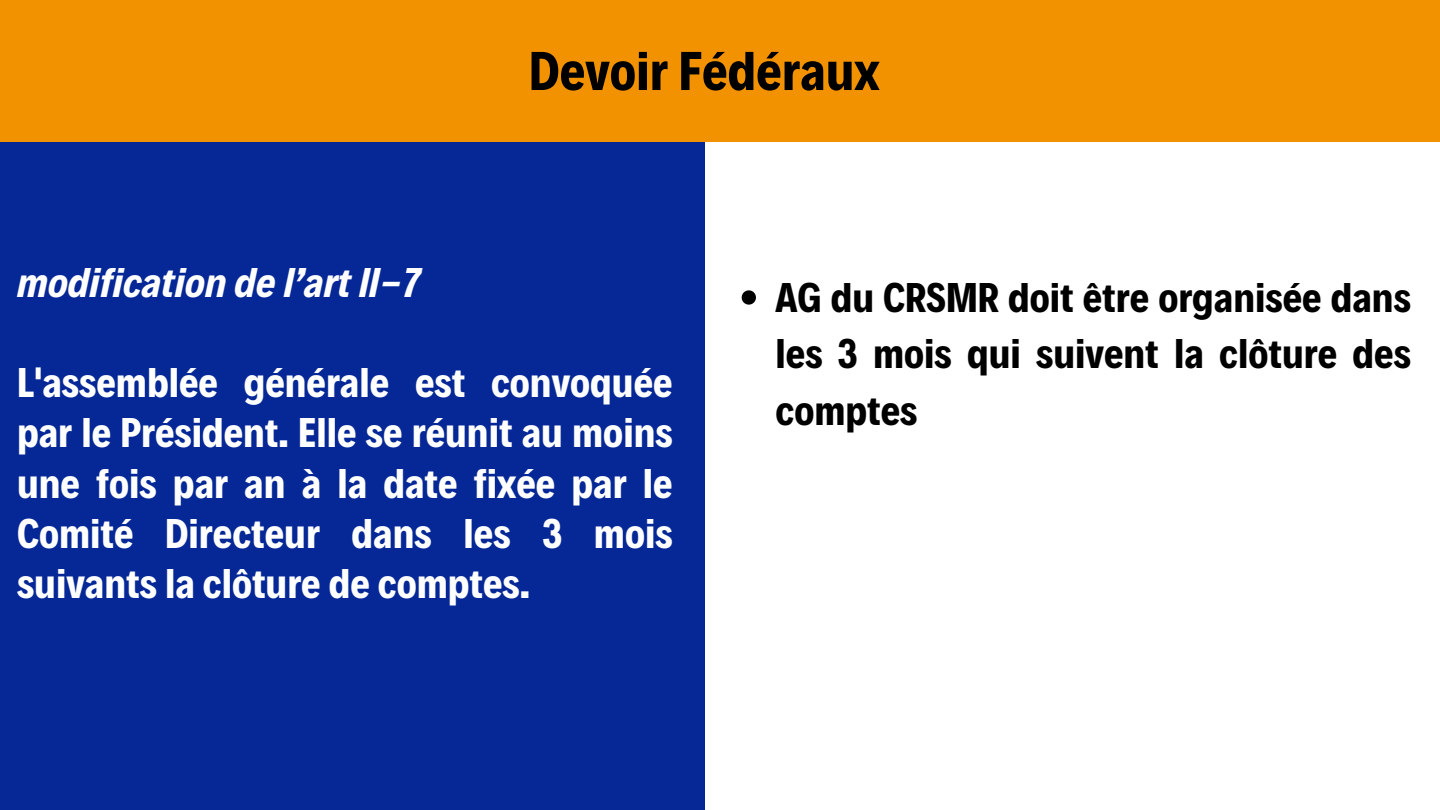
<style>
.page{position:relative;width:1440px;height:810px;background:#fff}
.page>*{position:absolute;margin:0;border:0;box-sizing:border-box;transform-origin:0 0}
.t1{font:700 55.2px "Decalotype";color:#000}
.t2{font:700 42px/50.2px "Decalotype";color:#fff;text-align:justify}
.t3{font:700 42px/56.2px "Decalotype";color:#000;text-align:justify}
.t4{font:italic 700 42px "Decalotype";color:#fff}
</style>
<div class="page">
<div style="left:0;top:127px;width:704px;height:683px;background:#052896"></div>
<div style="left:0;top:0;width:1440px;height:141px;background:#f39200"></div>
<svg style="left:742px;top:290px;width:14px;height:15px"></svg>
<h2 class="t1" style="left:529px;top:34px;width:352px">Devoir Fédéraux</h2>
<h1 class="t4" style="left:17px;top:254px;width:404px">modification de l’art II-7</h1>
<h2 class="t2" style="left:17px;top:355px;width:657px">L'assemblée générale est convoquée par le Président. Elle se réunit au moins une fois par an à la date fixée par le Comité Directeur dans les 3 mois suivants la clôture de comptes.</h2>
<p class="t3" style="left:776px;top:267px;width:637px">AG du CRSMR doit être organisée dans les 3 mois qui suivent la clôture des comptes</p>
</div>
